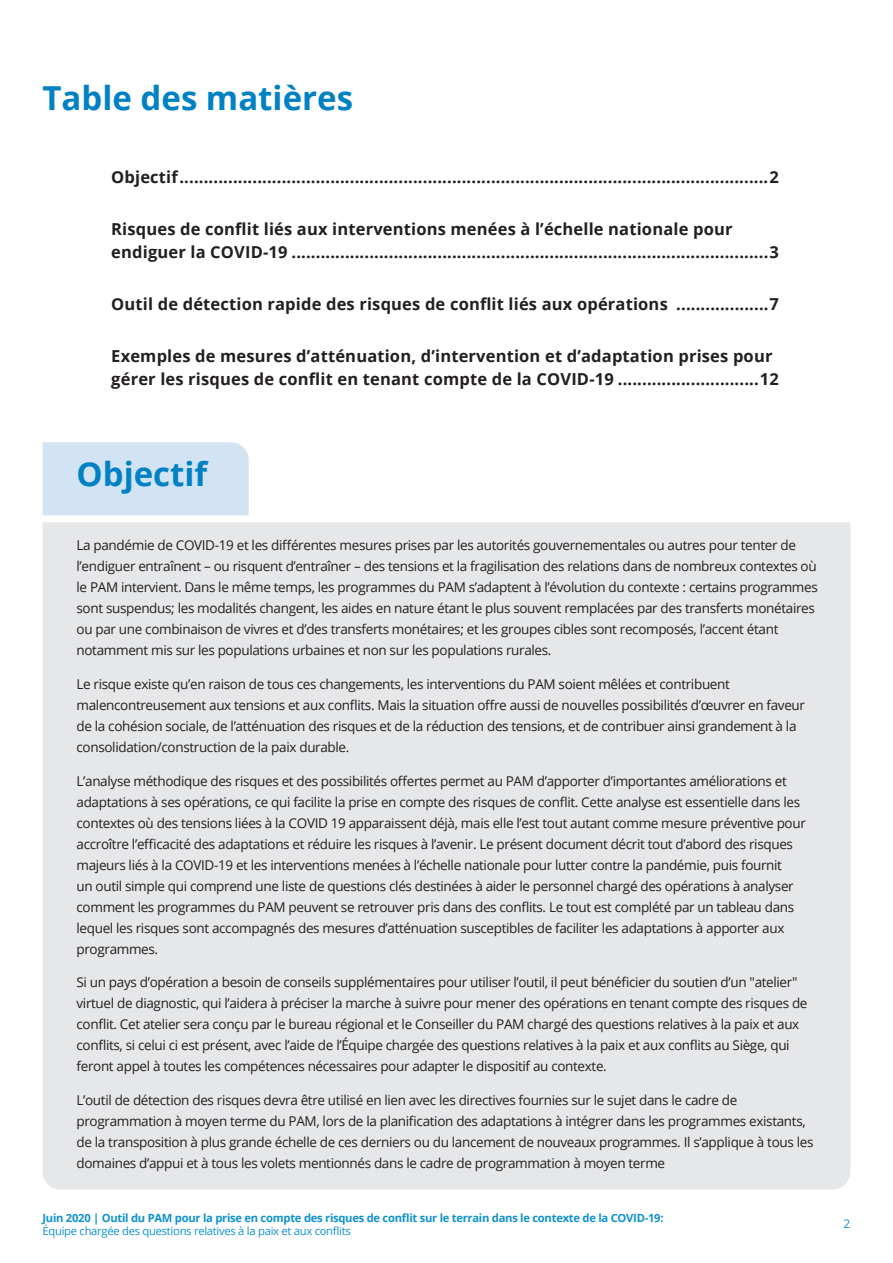
<style>
.page{position:relative;width:893px;height:1263px;background:#fff}
.page>*{position:absolute;margin:0;border:0;box-sizing:border-box;transform-origin:0 0}
.t1{font:700 33px "Open Sans";color:#0081c4}
.t2{font:700 16.5px/22.5px "Open Sans";letter-spacing:.01em;color:#231f20}
.t3{font:13.5px/21px "Open Sans";letter-spacing:-.025em;color:#231f20}
.t4{font:12px "Open Sans";color:#0f92ce}
.t5{font:700 11.25px "Open Sans";letter-spacing:-.025em;color:#0f92ce}
.t6{font:11.25px "Open Sans";letter-spacing:-.025em;color:#0f92ce}
</style>
<div class="page">
<div style="left:43px;top:522px;width:807px;height:667px;background:#e6e7e9"></div>
<div style="left:43px;top:442px;width:206px;height:73px;background:#d2e4f3"></div>
<h1 class="t1" style="left:43px;top:75px;width:312px">Table des matières</h1>
<p class="t2" style="left:111px;top:165px;width:669px">Objectif.........................................................................................................................2</p>
<p class="t2" style="left:111px;top:217px;width:669px">Risques de conflit liés aux interventions menées à l’échelle nationale pour endiguer la COVID-19 ..................................................................................................3</p>
<p class="t2" style="left:111px;top:292px;width:669px">Outil de détection rapide des risques de conflit liés aux opérations ...................7</p>
<p class="t2" style="left:111px;top:344px;width:669px">Exemples de mesures d’atténuation, d’intervention et d’adaptation prises pour gérer les risques de conflit en tenant compte de la COVID-19 .............................12</p>
<h1 class="t1" style="left:77px;top:450px;width:132px">Objectif</h1>
<p class="t3" style="left:77px;top:534px;width:743px">La pandémie de COVID-19 et les différentes mesures prises par les autorités gouvernementales ou autres pour tenter de l’endiguer entraînent – ou risquent d’entraîner – des tensions et la fragilisation des relations dans de nombreux contextes où le PAM intervient. Dans le même temps, les programmes du PAM s’adaptent à l’évolution du contexte : certains programmes sont suspendus; les modalités changent, les aides en nature étant le plus souvent remplacées par des transferts monétaires ou par une combinaison de vivres et d’des transferts monétaires; et les groupes cibles sont recomposés, l’accent étant notamment mis sur les populations urbaines et non sur les populations rurales.</p>
<p class="t3" style="left:77px;top:673px;width:730px">Le risque existe qu’en raison de tous ces changements, les interventions du PAM soient mêlées et contribuent malencontreusement aux tensions et aux conflits. Mais la situation offre aussi de nouvelles possibilités d’œuvrer en faveur de la cohésion sociale, de l’atténuation des risques et de la réduction des tensions, et de contribuer ainsi grandement à la consolidation/construction de la paix durable.</p>
<p class="t3" style="left:77px;top:770px;width:731px">L’analyse méthodique des risques et des possibilités offertes permet au PAM d’apporter d’importantes améliorations et adaptations à ses opérations, ce qui facilite la prise en compte des risques de conflit. Cette analyse est essentielle dans les contextes où des tensions liées à la COVID 19 apparaissent déjà, mais elle l’est tout autant comme mesure préventive pour accroître l’efficacité des adaptations et réduire les risques à l’avenir. Le présent document décrit tout d’abord des risques majeurs liés à la COVID-19 et les interventions menées à l’échelle nationale pour lutter contre la pandémie, puis fournit<br>un outil simple qui comprend une liste de questions clés destinées à aider le personnel chargé des opérations à analyser comment les programmes du PAM peuvent se retrouver pris dans des conflits. Le tout est complété par un tableau dans lequel les risques sont accompagnés des mesures d’atténuation susceptibles de faciliter les adaptations à apporter aux programmes.</p>
<p class="t3" style="left:77px;top:972px;width:732px">Si un pays d’opération a besoin de conseils supplémentaires pour utiliser l’outil, il peut bénéficier du soutien d’un "atelier" virtuel de diagnostic, qui l’aidera à préciser la marche à suivre pour mener des opérations en tenant compte des risques de conflit. Cet atelier sera conçu par le bureau régional et le Conseiller du PAM chargé des questions relatives à la paix et aux conflits, si celui ci est présent, avec l’aide de l’Équipe chargée des questions relatives à la paix et aux conflits au Siège, qui feront appel à toutes les compétences nécessaires pour adapter le dispositif au contexte.</p>
<p class="t3" style="left:77px;top:1089px;width:738px">L’outil de détection des risques devra être utilisé en lien avec les directives fournies sur le sujet dans le cadre de programmation à moyen terme du PAM, lors de la planification des adaptations à intégrer dans les programmes existants, de la transposition à plus grande échelle de ces derniers ou du lancement de nouveaux programmes. Il s’applique à tous les domaines d’appui et à tous les volets mentionnés dans le cadre de programmation à moyen terme</p>
<p class="t5" style="left:43px;top:1209px;width:623px">Juin 2020 | Outil du PAM pour la prise en compte des risques de conflit sur le terrain dans le contexte de la COVID-19:</p>
<p class="t6" style="left:43px;top:1223px;width:310px">Équipe chargée des questions relatives à la paix et aux conflits</p>
<p class="t4" style="left:844px;top:1215px;width:8px">2</p>
</div>
